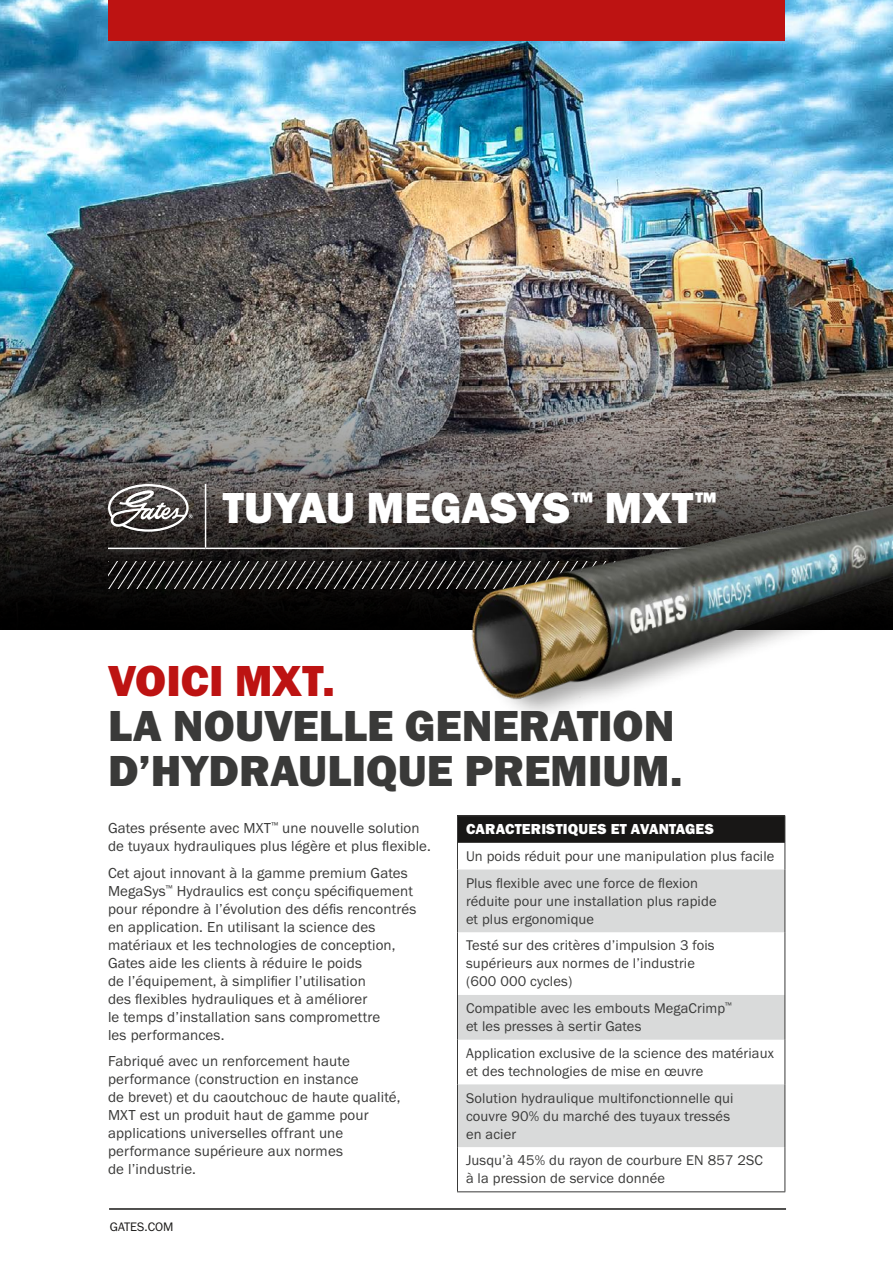
<style>
.page{position:relative;width:893px;height:1263px;background:#fff}
.page>*{position:absolute;margin:0;border:0;box-sizing:border-box;transform-origin:0 0}
.COVER_-_Title{font:45px/45px "Franklin Gothic URW Hea";color:#3a3a39}
.HEADER_-_Title{font:45px "Franklin Gothic URW Hea";color:#fff}
.BODY_-_Copy{font:15px/18px "Franklin Gothic URW Boo";letter-spacing:.01em;color:#3a3a39}
.BODY_-_Copy-2{font:15px "Franklin Gothic URW Hea";letter-spacing:.01em;color:#fff}
.BODY_-_Copy-3{font:14.55px/18px "Franklin Gothic URW Boo";letter-spacing:.01em;color:#3a3a39}
.BODY_-_Footer{font:12.75px "Franklin Gothic URW Boo";color:#181716}
.s1{color:#bd1312}
</style>
<div class="page">
<img style="left:0;top:0;width:893px;height:226px">
<hr style="left:109px;top:1208px;width:677px;height:2px;background:#181716">
<img style="left:0;top:226px;width:893px;height:403px">
<hr style="left:205px;top:484px;width:1px;height:64px;background:#fff">
<hr style="left:108px;top:548px;width:98px;height:1px;background:#fff">
<hr style="left:206px;top:548px;width:579px;height:1px;background:#fff">
<svg style="left:108px;top:484px;width:85px;height:48px"></svg>
<svg style="left:108px;top:562px;width:236px;height:27px;background:#2e2c2b"></svg>
<div style="left:457px;top:816px;width:328px;height:27px;background:#181716"></div>
<svg style="left:458px;top:869px;width:326px;height:278px;fill:#d9dada"></svg>
<hr style="left:457px;top:815px;width:328px;height:1px;background:#3a3a39">
<svg style="left:457px;top:816px;width:1px;height:53px"></svg>
<svg style="left:784px;top:816px;width:1px;height:53px"></svg>
<hr style="left:457px;top:869px;width:1px;height:63px;background:#3a3a39">
<hr style="left:784px;top:869px;width:1px;height:63px;background:#3a3a39">
<hr style="left:457px;top:932px;width:1px;height:63px;background:#3a3a39">
<hr style="left:784px;top:932px;width:1px;height:63px;background:#3a3a39">
<hr style="left:457px;top:995px;width:1px;height:45px;background:#3a3a39">
<hr style="left:784px;top:995px;width:1px;height:45px;background:#3a3a39">
<hr style="left:457px;top:1040px;width:1px;height:44px;background:#3a3a39">
<hr style="left:784px;top:1040px;width:1px;height:44px;background:#3a3a39">
<hr style="left:457px;top:1084px;width:1px;height:63px;background:#3a3a39">
<hr style="left:784px;top:1084px;width:1px;height:63px;background:#3a3a39">
<hr style="left:457px;top:1147px;width:1px;height:44px;background:#3a3a39">
<hr style="left:784px;top:1147px;width:1px;height:44px;background:#3a3a39">
<hr style="left:457px;top:1191px;width:328px;height:1px;background:#3a3a39">
<div style="left:108px;top:0;width:677px;height:40px;background:#bd1312"></div>
<img style="left:344px;top:441px;width:549px;height:274px">
<p class="HEADER_-_Title" style="left:223px;top:479px;width:495px">TUYAU MEGASYS<sup>™</sup> MXT<sup>™</sup></p>
<p class="COVER_-_Title" style="left:108px;top:657px;width:576px"><span class="s1">VOICI MXT.<br></span>LA NOUVELLE GENERATION<br>D’HYDRAULIQUE PREMIUM.</p>
<p class="BODY_-_Copy" style="left:108px;top:819px;width:324px">Gates présente avec MXT<sup>™</sup> une nouvelle solution de tuyaux hydrauliques plus légère et plus flexible.</p>
<p class="BODY_-_Copy" style="left:108px;top:864px;width:310px">Cet ajout innovant à la gamme premium Gates MegaSys<sup>™</sup> Hydraulics est conçu spécifiquement pour répondre à l’évolution des défis rencontrés en application. En utilisant la science des matériaux et les technologies de conception, Gates aide les clients à réduire le poids<br>de l’équipement, à simplifier l’utilisation<br>des flexibles hydrauliques et à améliorer<br>le temps d’installation sans compromettre<br>les performances.</p>
<p class="BODY_-_Copy" style="left:108px;top:1052px;width:294px">Fabriqué avec un renforcement haute performance (construction en instance<br>de brevet) et du caoutchouc de haute qualité, MXT est un produit haut de gamme pour applications universelles offrant une performance supérieure aux normes<br>de l’industrie.</p>
<p class="BODY_-_Copy-2" style="left:466px;top:819px;width:249px">CARACTERISTIQUES ET AVANTAGES</p>
<p class="BODY_-_Copy-3" style="left:466px;top:847px;width:310px">Un poids réduit pour une manipulation plus facile</p>
<p class="BODY_-_Copy-3" style="left:466px;top:874px;width:252px">Plus flexible avec une force de flexion réduite pour une installation plus rapide et plus ergonomique</p>
<p class="BODY_-_Copy-3" style="left:466px;top:936px;width:250px">Testé sur des critères d’impulsion 3 fois supérieurs aux normes de l’industrie (600 000 cycles)</p>
<p class="BODY_-_Copy-3" style="left:466px;top:999px;width:267px">Compatible avec les embouts MegaCrimp<sup>™ </sup>et les presses à sertir Gates</p>
<p class="BODY_-_Copy-3" style="left:466px;top:1044px;width:309px">Application exclusive de la science des matériaux et des technologies de mise en œuvre</p>
<p class="BODY_-_Copy-3" style="left:466px;top:1088px;width:269px">Solution hydraulique multifonctionnelle qui couvre 90% du marché des tuyaux tressés en acier</p>
<p class="BODY_-_Copy-3" style="left:466px;top:1151px;width:298px">Jusqu’à 45% du rayon de courbure EN 857 2SC à la pression de service donnée</p>
<p class="BODY_-_Footer" style="left:110px;top:1219px;width:65px">GATES.COM</p>
</div>
